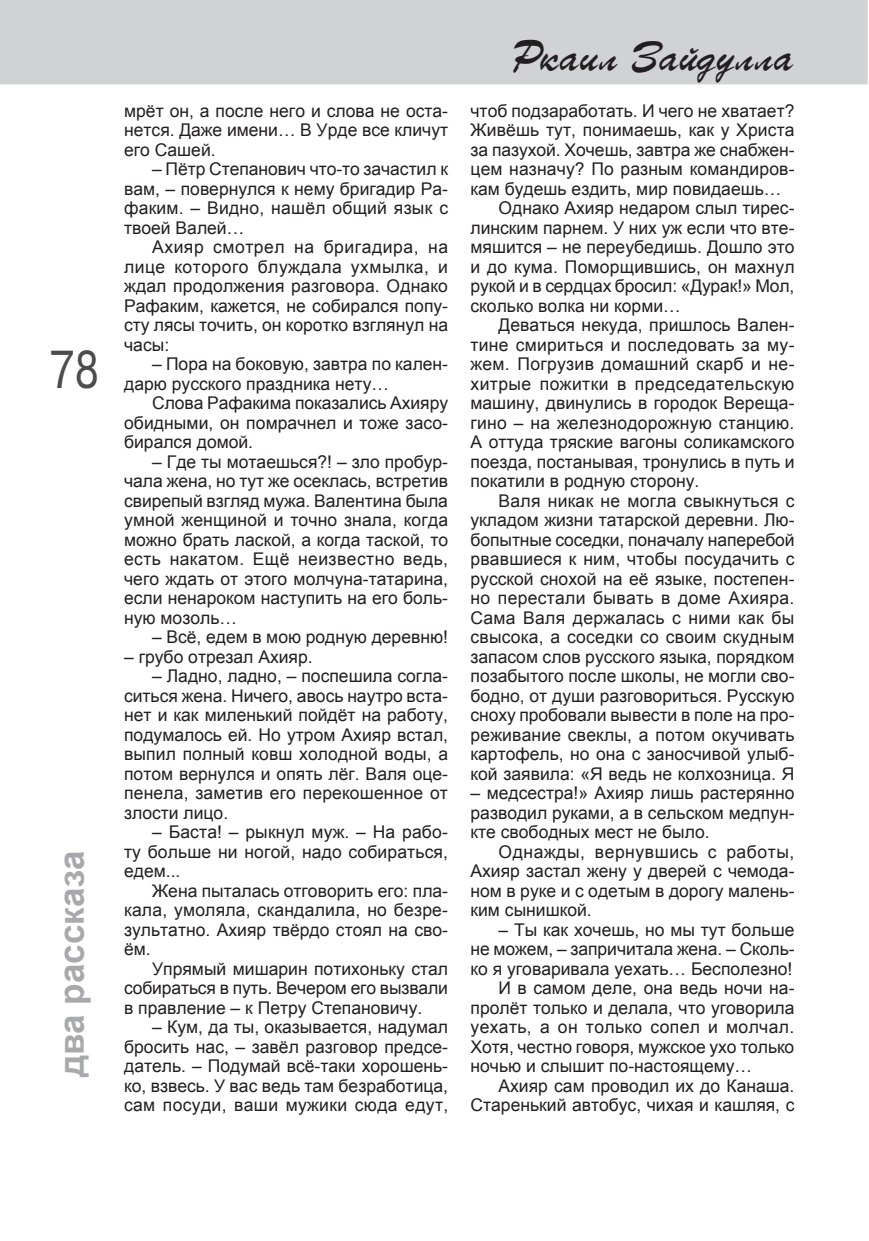
<style>
.page{position:relative;width:869px;height:1241px;background:#fff}
.page>*{position:absolute;margin:0;border:0;box-sizing:border-box;transform-origin:0 0}
.t1{font:49px "TT Arial";color:#4b4c4d;scale:.8 1}
.t2{font:42px "TT Parsec";color:#231f20}
.t3{font:700 35px "Arial";color:#a8a9ad}
.t4{font:17.5px/19.4px "Arial";color:#231f20;text-align:justify}
.t5{font:17.5px "Arial";letter-spacing:.02em;color:#231f20}
.t6{font:17.5px "Arial";letter-spacing:.025em;color:#231f20}
</style>
<div class="page">
<div style="left:0;top:0;width:867px;height:84px;background:#d1d2d4"></div>
<h1 class="t1" style="left:50px;top:342px;width:63px">78</h1>
<h3 class="t3" style="left:52px;top:1076px;width:228px;rotate:-90deg">два-рассказа</h3>
<p class="t4" style="left:124px;top:101px;width:325px">мрёт он, а после него и слова не оста&shy;нется. Даже имени… В Урде все кличут его Сашей.</p>
<p class="t4" style="left:124px;top:160px;width:325px;text-indent:28px">– Пётр Степанович что-то зачастил к вам, – повернулся к нему бригадир Ра&shy;факим. – Видно, нашёл общий язык с твоей Валей…</p>
<p class="t4" style="left:124px;top:237px;width:325px;text-indent:28px">Ахияр смотрел на бригадира, на лице которого блуждала ухмылка, и ждал продолжения разговора. Однако Рафаким, кажется, не собирался попу&shy;сту лясы точить, он коротко взглянул на часы:</p>
<p class="t4" style="left:124px;top:354px;width:325px;text-indent:28px">– Пора на боковую, завтра по кален&shy;дарю русского праздника нету…</p>
<p class="t4" style="left:124px;top:393px;width:325px;text-indent:28px">Слова Рафакима показались Ахияру обидными, он помрачнел и тоже засо&shy;бирался домой.</p>
<p class="t4" style="left:124px;top:452px;width:325px;text-indent:28px">– Где ты мотаешься?! – зло пробур&shy;чала жена, но тут же осеклась, встретив свирепый взгляд мужа. Валентина была умной женщиной и точно знала, когда можно брать лаской, а когда таской, то есть накатом. Ещё неизвестно ведь, чего ждать от этого молчуна-татарина, если ненароком наступить на его боль&shy;ную мозоль…</p>
<p class="t4" style="left:152px;top:627px;width:297px">– Всё, едем в мою родную деревню!</p>
<p class="t4" style="left:124px;top:647px;width:190px">– грубо отрезал Ахияр.</p>
<p class="t4" style="left:124px;top:666px;width:325px;text-indent:28px">– Ладно, ладно, – поспешила согла&shy;ситься жена. Ничего, авось наутро вста&shy;нет и как миленький пойдёт на работу, подумалось ей. Но утром Ахияр встал, выпил полный ковш холодной воды, а потом вернулся и опять лёг. Валя оце&shy;пенела, заметив его перекошенное от злости лицо.</p>
<p class="t4" style="left:124px;top:822px;width:325px;text-indent:28px">– Баста! – рыкнул муж. – На рабо&shy;ту больше ни ногой, надо собираться, едем...</p>
<p class="t4" style="left:124px;top:880px;width:325px;text-indent:28px">Жена пыталась отговорить его: пла&shy;кала, умоляла, скандалила, но безре&shy;зультатно. Ахияр твёрдо стоял на сво&shy;ём.</p>
<p class="t4" style="left:124px;top:958px;width:325px;text-indent:28px">Упрямый мишарин потихоньку стал собираться в путь. Вечером его вызвали в правление – к Петру Степановичу.</p>
<p class="t4" style="left:124px;top:1017px;width:325px;text-indent:28px">– Кум, да ты, оказывается, надумал бросить нас, – завёл разговор предсе&shy;датель. – Подумай всё-таки хорошень&shy;ко, взвесь. У вас ведь там безработица, сам посуди, ваши мужики сюда едут,</p>
<h2 class="t2" style="left:509px;top:32px;width:286px">Ркаил Зайдулла</h2>
<p class="t4" style="left:470px;top:101px;width:325px">чтоб подзаработать. И чего не хватает?</p>
<p class="t4" style="left:470px;top:121px;width:325px">Живёшь тут, понимаешь, как у Христа</p>
<p class="t4" style="left:470px;top:140px;width:325px">за пазухой. Хочешь, завтра же снабжен-</p>
<p class="t4" style="left:470px;top:160px;width:325px">цем назначу? По разным командиров-</p>
<p class="t4" style="left:470px;top:179px;width:312px">кам будешь ездить, мир повидаешь…</p>
<p class="t4" style="left:498px;top:199px;width:297px">Однако Ахияр недаром слыл тирес-</p>
<p class="t4" style="left:470px;top:218px;width:325px">линским парнем. У них уж если что вте-</p>
<p class="t4" style="left:470px;top:237px;width:325px">мяшится – не переубедишь. Дошло это</p>
<p class="t4" style="left:470px;top:257px;width:325px">и до кума. Поморщившись, он махнул</p>
<p class="t4" style="left:470px;top:276px;width:325px">рукой и в сердцах бросил: «Дурак!» Мол,</p>
<p class="t4" style="left:470px;top:296px;width:211px">сколько волка ни корми…</p>
<p class="t4" style="left:498px;top:315px;width:297px">Деваться некуда, пришлось Вален-</p>
<p class="t4" style="left:470px;top:335px;width:325px">тине смириться и последовать за му-</p>
<p class="t5" style="left:470px;top:354px;width:325px">жем. Погрузив домашний скарб и не-</p>
<p class="t6" style="left:470px;top:374px;width:325px">хитрые пожитки в председательскую</p>
<p class="t4" style="left:470px;top:393px;width:325px">машину, двинулись в городок Вереща-</p>
<p class="t4" style="left:470px;top:413px;width:325px">гино – на железнодорожную станцию.</p>
<p class="t4" style="left:470px;top:432px;width:325px">А оттуда тряские вагоны соликамского</p>
<p class="t4" style="left:470px;top:452px;width:325px">поезда, постанывая, тронулись в путь и</p>
<p class="t4" style="left:470px;top:471px;width:230px">покатили в родную сторону.</p>
<p class="t4" style="left:498px;top:491px;width:297px">Валя никак не могла свыкнуться с</p>
<p class="t4" style="left:470px;top:510px;width:325px">укладом жизни татарской деревни. Лю-</p>
<p class="t4" style="left:470px;top:530px;width:325px">бопытные соседки, поначалу наперебой</p>
<p class="t4" style="left:470px;top:549px;width:325px">рвавшиеся к ним, чтобы посудачить с</p>
<p class="t4" style="left:470px;top:569px;width:325px">русской снохой на её языке, постепен-</p>
<p class="t5" style="left:470px;top:588px;width:325px">но перестали бывать в доме Ахияра.</p>
<p class="t5" style="left:470px;top:607px;width:325px">Сама Валя держалась с ними как бы</p>
<p class="t4" style="left:470px;top:627px;width:325px">свысока, а соседки со своим скудным</p>
<p class="t4" style="left:470px;top:647px;width:325px">запасом слов русского языка, порядком</p>
<p class="t4" style="left:470px;top:666px;width:325px">позабытого после школы, не могли сво-</p>
<p class="t4" style="left:470px;top:685px;width:325px">бодно, от души разговориться. Русскую</p>
<p class="t4" style="left:470px;top:705px;width:325px">сноху пробовали вывести в поле на про-</p>
<p class="t4" style="left:470px;top:724px;width:325px">реживание свеклы, а потом окучивать</p>
<p class="t4" style="left:470px;top:744px;width:325px">картофель, но она с заносчивой улыб-</p>
<p class="t4" style="left:470px;top:763px;width:325px">кой заявила: «Я ведь не колхозница. Я</p>
<p class="t4" style="left:470px;top:783px;width:325px">– медсестра!» Ахияр лишь растерянно разводил руками, а в сельском медпун&shy;кте свободных мест не было.</p>
<p class="t4" style="left:470px;top:841px;width:325px;text-indent:28px">Однажды, вернувшись с работы, Ахияр застал жену у дверей с чемода&shy;ном в руке и с одетым в дорогу малень&shy;ким сынишкой.</p>
<p class="t4" style="left:498px;top:919px;width:297px">– Ты как хочешь, но мы тут больше</p>
<p class="t4" style="left:470px;top:939px;width:325px">не можем, – запричитала жена. – Сколь-</p>
<p class="t4" style="left:470px;top:958px;width:323px">ко я уговаривала уехать… Бесполезно!</p>
<p class="t4" style="left:498px;top:978px;width:297px">И в самом деле, она ведь ночи на-</p>
<p class="t4" style="left:470px;top:997px;width:325px">пролёт только и делала, что уговорила</p>
<p class="t5" style="left:470px;top:1017px;width:325px">уехать, а он только сопел и молчал.</p>
<p class="t4" style="left:470px;top:1036px;width:325px">Хотя, честно говоря, мужское ухо только</p>
<p class="t4" style="left:470px;top:1056px;width:283px">ночью и слышит по-настоящему…</p>
<p class="t4" style="left:498px;top:1075px;width:297px">Ахияр сам проводил их до Канаша.</p>
<p class="t4" style="left:470px;top:1094px;width:325px">Старенький автобус, чихая и кашляя, с</p>
</div>
